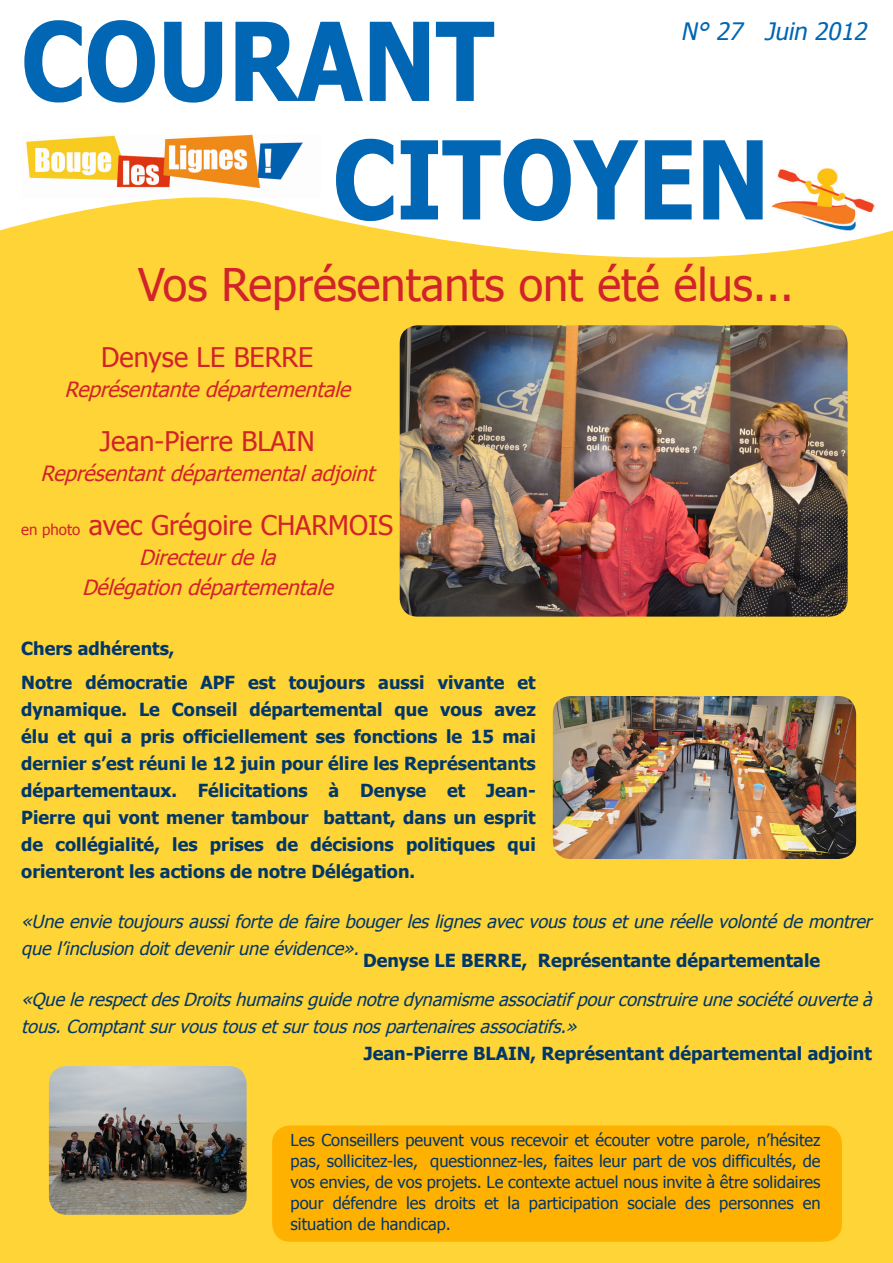
<style>
.page{position:relative;width:893px;height:1263px;background:#fff}
.page>*{position:absolute;margin:0;border:0;box-sizing:border-box;transform-origin:0 0}
.t1{font:700 108.9px "Tahoma";color:#0166b3;scale:.87 1}
.t2{font:45px "Tahoma";color:#d1232a}
.t3{font:27px "Tahoma";color:#d1232a}
.t4{font:italic 24px "Tahoma";color:#0166b3}
.t5{font:italic 21px "Tahoma";color:#d1232a}
.t6{font:700 18px/27px "Tahoma";color:#00376b;text-align:justify}
.t7{font:italic 18px/27px "Tahoma";color:#00376b}
.t8{font:16.5px/21px "Tahoma";color:#00376b;text-align:justify}
.s1{font-size:15px}
</style>
<div class="page">
<img style="left:26px;top:135px;width:277px;height:41px">
<div style="left:0;top:176px;width:893px;height:1087px;background:#ffd436"></div>
<img style="left:770px;top:168px;width:110px;height:73px">
<img style="left:400px;top:325px;width:448px;height:292px">
<img style="left:553px;top:696px;width:303px;height:163px">
<div style="left:272px;top:1125px;width:570px;height:117px;background:#ffb102;border-radius:18px"></div>
<img style="left:49px;top:1066px;width:198px;height:149px">
<p class="t1" style="left:21px;top:-15px;width:545px">COURANT</p>
<p class="t1" style="left:333px;top:103px;width:503px">CITOYEN</p>
<p class="t4" style="left:681px;top:15px;width:193px">N° 27 Juin 2012</p>
<p class="t2" style="left:138px;top:254px;width:657px">Vos Représentants ont été élus...</p>
<p class="t3" style="left:101px;top:339px;width:214px">Denyse LE BERRE</p>
<p class="t5" style="left:64px;top:375px;width:294px">Représentantedépartementale</p>
<p class="t3" style="left:100px;top:423px;width:216px">Jean-Pierre BLAIN</p>
<p class="t5" style="left:41px;top:459px;width:342px">Représentantdépartementaladjoint</p>
<p class="t3" style="left:21px;top:507px;width:373px"><span class="s1">en photo</span> avec Grégoire CHARMOIS</p>
<p class="t5" style="left:139px;top:543px;width:145px">Directeurdela</p>
<p class="t5" style="left:82px;top:573px;width:259px">Délégationdépartementale</p>
<p class="t6" style="left:21px;top:634px;width:155px">Chers adhérents,</p>
<p class="t6" style="left:21px;top:668px;width:516px">Notre démocratie APF est toujours aussi vivante et dynamique. Le Conseil départemental que vous avez élu et qui a pris officiellement ses fonctions le 15 mai dernier s’est réuni le 12 juin pour élire les Représentants départementaux. Félicitations à Denyse et Jean-Pierre qui vont mener tambour battant, dans un esprit de collégialité, les prises de décisions politiques qui orienteront les actions de notre Délégation.</p>
<p class="t7" style="left:21px;top:907px;width:857px">«Uneenvietoujoursaussifortedefairebougerleslignesavecvoustousetuneréellevolontédemontrer quel’inclusion doitdeveniruneévidence».</p>
<p class="t6" style="left:363px;top:946px;width:459px">Denyse LE BERRE, Représentante départementale</p>
<p class="t7" style="left:21px;top:985px;width:858px">«QuelerespectdesDroitshumainsguidenotredynamismeassociatifpourconstruireunesociétéouverteà tous.Comptantsurvoustousetsurtousnospartenairesassociatifs.»</p>
<p class="t6" style="left:364px;top:1039px;width:510px">Jean-Pierre BLAIN, Représentant départemental adjoint</p>
<p class="t8" style="left:291px;top:1129px;width:532px">Les Conseillers peuvent vous recevoir et écouter votre parole, n’hésitez pas, sollicitez-les, questionnez-les, faites leur part de vos difficultés, de vos envies, de vos projets. Le contexte actuel nous invite à être solidaires pour défendre les droits et la participation sociale des personnes en situation de handicap.</p>
</div>
